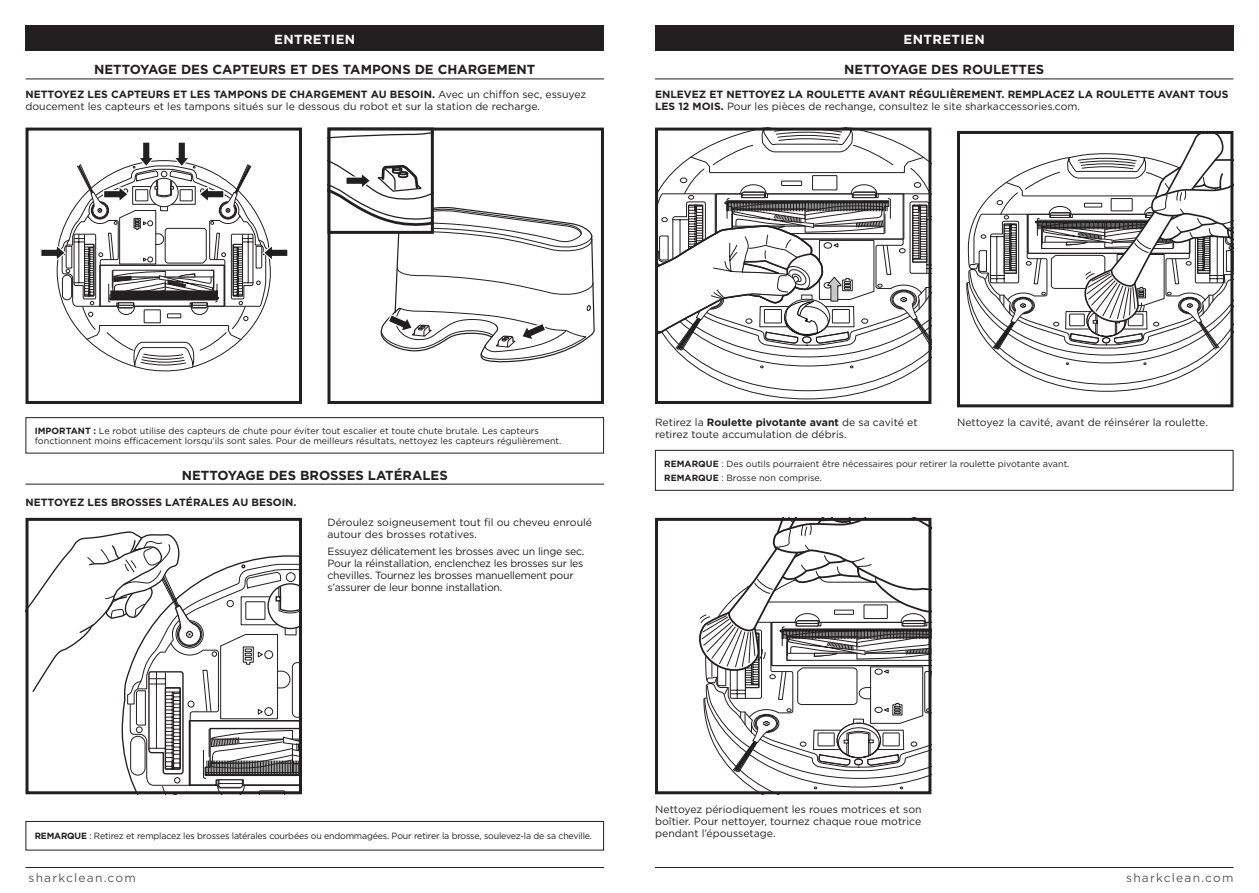
<style>
.page{position:relative;width:1259px;height:893px;background:#fff}
.page>*{position:absolute;margin:0;border:0;box-sizing:border-box;transform-origin:0 0}
.t1{font:700 13.2px "Gotham";color:#231f20}
.t2{font:700 13.2px "Gotham";letter-spacing:.03em;color:#fff}
.t3{font:12px "Gotham";letter-spacing:.1em;color:#57585a}
.t4{font:10.5px/12px "Gotham";letter-spacing:-.01em;color:#231f20}
.t5{font:700 10.5px/12px "Gotham";color:#231f20}
.t6{font:9px/10.5px "Gotham";color:#231f20}
.t7{font:9px "Gotham";letter-spacing:-.02em;color:#231f20}
.s1{font-weight:700}
.s2{font-weight:400}
</style>
<div class="page">
<hr style="left:655px;top:867px;width:578px;height:1px;background:#231f20">
<hr style="left:26px;top:867px;width:578px;height:1px;background:#231f20">
<hr style="left:26px;top:79px;width:578px;height:1px;background:#231f20">
<hr style="left:26px;top:484px;width:578px;height:1px;background:#231f20">
<div style="left:26px;top:26px;width:578px;height:25px;background:#231f20"></div>
<div style="left:26px;top:128px;width:276px;height:276px;border:3px solid #231f20"></div>
<svg style="left:30px;top:531px;width:268px;height:259px"></svg>
<div style="left:26px;top:518px;width:276px;height:276px;border:3px solid #231f20"></div>
<div style="left:327px;top:128px;width:277px;height:276px;border:3px solid #231f20"></div>
<div style="left:26px;top:821px;width:578px;height:29px;border:1px solid #231f20"></div>
<div style="left:26px;top:417px;width:578px;height:36px;border:1px solid #231f20"></div>
<svg style="left:327px;top:128px;width:268px;height:234px"></svg>
<hr style="left:655px;top:79px;width:578px;height:1px;background:#231f20">
<div style="left:655px;top:26px;width:578px;height:25px;background:#231f20"></div>
<svg style="left:699px;top:522px;width:228px;height:268px"></svg>
<div style="left:655px;top:518px;width:276px;height:276px;border:3px solid #231f20"></div>
<svg style="left:41px;top:142px;width:247px;height:225px"></svg>
<svg style="left:655px;top:128px;width:276px;height:271px"></svg>
<svg style="left:966px;top:135px;width:263px;height:257px"></svg>
<div style="left:957px;top:131px;width:276px;height:276px;border:3px solid #231f20"></div>
<div style="left:655px;top:450px;width:578px;height:41px;border:1px solid #231f20"></div>
<p class="t2" style="left:274px;top:30px;width:83px">ENTRETIEN</p>
<p class="t2" style="left:903px;top:30px;width:83px">ENTRETIEN</p>
<p class="t1" style="left:94px;top:61px;width:443px">NETTOYAGE DES CAPTEURS ET DES TAMPONS DE CHARGEMENT</p>
<p class="t1" style="left:844px;top:61px;width:201px">NETTOYAGE DES ROULETTES</p>
<p class="t4" style="left:26px;top:88px;width:562px"><span class="s1">NETTOYEZ LES CAPTEURS ET LES TAMPONS DE CHARGEMENT AU BESOIN.</span> Avec un chiffon sec, essuyez doucement les capteurs et les tampons situés sur le dessous du robot et sur la station de recharge.</p>
<p class="t5" style="left:655px;top:88px;width:575px">ENLEVEZ ET NETTOYEZ LA ROULETTE AVANT RÉGULIÈREMENT. REMPLACEZ LA ROULETTE AVANT TOUS<br>LES 12 MOIS. <span class="s2">Pour les pièces de rechange, consultez le site sharkaccessories.com.</span></p>
<p class="t6" style="left:35px;top:425px;width:528px"><span class="s1">IMPORTANT :</span> Le robot utilise des capteurs de chute pour éviter tout escalier et toute chute brutale. Les capteurs fonctionnent moins efficacement lorsqu’ils sont sales. Pour de meilleurs résultats, nettoyez les capteurs régulièrement.</p>
<p class="t1" style="left:182px;top:466px;width:267px">NETTOYAGE DES BROSSES LATÉRALES</p>
<p class="t5" style="left:26px;top:496px;width:272px">NETTOYEZ LES BROSSES LATÉRALES AU BESOIN.</p>
<p class="t4" style="left:327px;top:516px;width:266px">Déroulez soigneusement tout fil ou cheveu enroulé autour des brosses rotatives.</p>
<p class="t4" style="left:327px;top:545px;width:258px">Essuyez délicatement les brosses avec un linge sec.<br>Pour la réinstallation, enclenchez les brosses sur les chevilles. Tournez les brosses manuellement pour s’assurer de leur bonne installation.</p>
<p class="t4" style="left:655px;top:416px;width:264px">Retirez la <span class="s1">Roulette pivotante avant</span> de sa cavité et retirez toute accumulation de débris.</p>
<p class="t4" style="left:957px;top:416px;width:252px">Nettoyez la cavité, avant de réinsérer la roulette.</p>
<p class="t6" style="left:664px;top:456px;width:407px;line-height:14.7px"><span class="s1">REMARQUE</span> : Des outils pourraient être nécessaires pour retirer la roulette pivotante avant.<br><span class="s1">REMARQUE</span> : Brosse non comprise.</p>
<p class="t7" style="left:35px;top:830px;width:559px"><span class="s1">REMARQUE</span> : Retirez et remplacez les brosses latérales courbées ou endommagées. Pour retirer la brosse, soulevez-la de sa cheville.</p>
<p class="t4" style="left:655px;top:803px;width:268px;text-align:justify">Nettoyez périodiquement les roues motrices et son boîtier. Pour nettoyer, tournez chaque roue motrice pendant l’époussetage.</p>
<p class="t3" style="left:29px;top:870px;width:109px">sharkclean.com</p>
<p class="t3" style="left:1126px;top:870px;width:109px">sharkclean.com</p>
</div>
